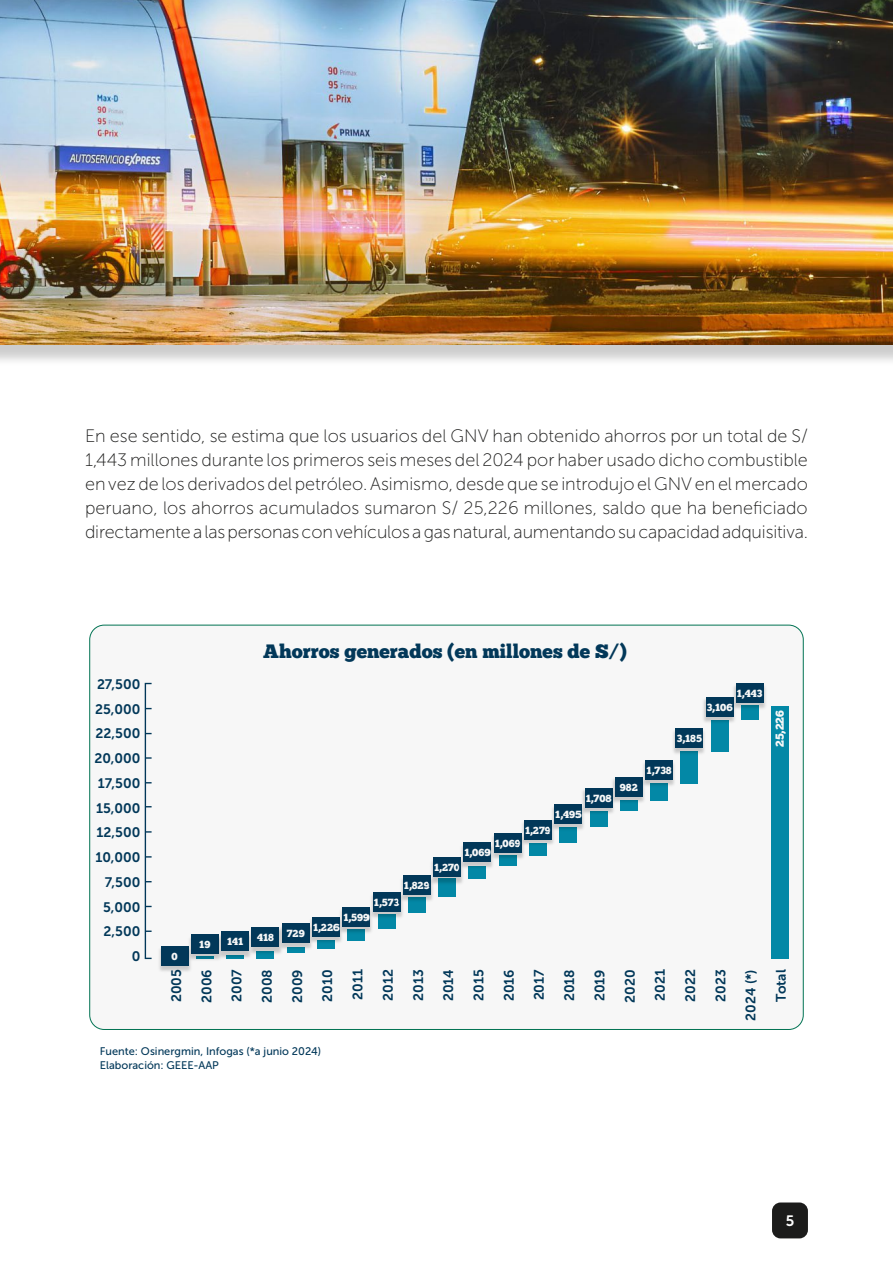
<style>
.page{position:relative;width:893px;height:1263px;background:#fff}
.page>*{position:absolute;margin:0;border:0;box-sizing:border-box;transform-origin:0 0}
.t1{font:19.2px "Chunk Five Ex";color:#023859}
.t2{font:18px/24px "Museo Sans 100";letter-spacing:-.01em;color:#1c1c1b;text-align:justify}
.t3{font:15px "Museo Sans 700";color:#fff}
.t4{font:13.8px/30.3px "Museo Sans 700";color:#023859;text-align:right}
.t5{font:11.55px "Chunk Five Ex";color:#f7f7f7}
.t6{font:10.95px/13.8px "Museo Sans 500";color:#023859}
.t7{font:10.35px "Chunk Five Ex";color:#f7f7f7}
</style>
<div class="page">
<div style="left:772px;top:1202px;width:36px;height:36px;background:#1c1c1b;border-radius:9px"></div>
<div style="left:90px;top:625px;width:713px;height:404px;background:#f7f7f7;border-radius:15px"></div>
<div style="left:145px;top:683px;width:7px;height:276px;border:1px solid #023859"></div>
<svg style="left:145px;top:757px;width:7px;height:2px"></svg>
<svg style="left:145px;top:831px;width:7px;height:2px"></svg>
<svg style="left:145px;top:930px;width:7px;height:2px"></svg>
<div style="left:257px;top:951px;width:17px;height:7px;background:#0388a6"></div>
<div style="left:317px;top:940px;width:18px;height:8px;background:#0388a6"></div>
<div style="left:347px;top:929px;width:18px;height:12px;background:#0388a6"></div>
<div style="left:378px;top:914px;width:17px;height:15px;background:#0388a6"></div>
<div style="left:408px;top:898px;width:18px;height:15px;background:#0388a6"></div>
<div style="left:438px;top:878px;width:18px;height:19px;background:#0388a6"></div>
<div style="left:469px;top:866px;width:17px;height:12px;background:#0388a6"></div>
<div style="left:499px;top:856px;width:17px;height:10px;background:#0388a6"></div>
<div style="left:529px;top:843px;width:18px;height:13px;background:#0388a6"></div>
<div style="left:559px;top:827px;width:18px;height:16px;background:#0388a6"></div>
<div style="left:590px;top:811px;width:17px;height:16px;background:#0388a6"></div>
<div style="left:620px;top:801px;width:18px;height:10px;background:#0388a6"></div>
<div style="left:650px;top:784px;width:18px;height:17px;background:#0388a6"></div>
<div style="left:681px;top:752px;width:17px;height:32px;background:#0388a6"></div>
<img style="left:159px;top:946px;width:32px;height:25px">
<div style="left:161px;top:947px;width:27px;height:19px;background:#023859"></div>
<img style="left:187px;top:938px;width:30px;height:25px">
<div style="left:191px;top:934px;width:28px;height:20px;background:#023859"></div>
<img style="left:217px;top:931px;width:33px;height:29px">
<div style="left:221px;top:932px;width:28px;height:19px;background:#023859"></div>
<img style="left:282px;top:923px;width:30px;height:29px">
<div style="left:282px;top:924px;width:28px;height:19px;background:#023859"></div>
<img style="left:308px;top:919px;width:34px;height:27px">
<div style="left:312px;top:918px;width:28px;height:19px;background:#023859"></div>
<img style="left:338px;top:910px;width:34px;height:25px">
<div style="left:342px;top:907px;width:28px;height:20px;background:#023859"></div>
<img style="left:370px;top:895px;width:33px;height:25px">
<div style="left:373px;top:892px;width:27px;height:19px;background:#023859"></div>
<img style="left:400px;top:875px;width:33px;height:29px">
<div style="left:403px;top:876px;width:28px;height:19px;background:#023859"></div>
<img style="left:429px;top:857px;width:34px;height:29px">
<div style="left:433px;top:858px;width:28px;height:19px;background:#023859"></div>
<img style="left:459px;top:842px;width:34px;height:29px">
<div style="left:464px;top:843px;width:27px;height:19px;background:#023859"></div>
<img style="left:489px;top:836px;width:35px;height:25px">
<div style="left:494px;top:833px;width:28px;height:20px;background:#023859"></div>
<img style="left:522px;top:822px;width:32px;height:27px">
<div style="left:524px;top:820px;width:28px;height:19px;background:#023859"></div>
<img style="left:552px;top:807px;width:32px;height:25px">
<div style="left:554px;top:804px;width:28px;height:19px;background:#023859"></div>
<img style="left:582px;top:788px;width:32px;height:29px">
<div style="left:585px;top:789px;width:27px;height:19px;background:#023859"></div>
<img style="left:610px;top:779px;width:34px;height:27px">
<div style="left:615px;top:777px;width:28px;height:20px;background:#023859"></div>
<img style="left:643px;top:763px;width:32px;height:25px">
<div style="left:645px;top:760px;width:28px;height:20px;background:#023859"></div>
<img style="left:673px;top:728px;width:32px;height:29px">
<div style="left:676px;top:728px;width:27px;height:20px;background:#023859"></div>
<div style="left:711px;top:720px;width:17px;height:32px;background:#0388a6"></div>
<img style="left:703px;top:699px;width:32px;height:27px">
<div style="left:706px;top:698px;width:27px;height:19px;background:#023859"></div>
<div style="left:741px;top:706px;width:17px;height:14px;background:#0388a6"></div>
<img style="left:731px;top:683px;width:35px;height:28px">
<div style="left:736px;top:684px;width:27px;height:19px;background:#023859"></div>
<div style="left:771px;top:706px;width:17px;height:252px;background:#0388a6"></div>
<img style="left:247px;top:927px;width:37px;height:29px">
<div style="left:252px;top:927px;width:27px;height:20px;background:#023859"></div>
<div style="left:0;top:0;width:893px;height:366px;background:#000;opacity:.2"></div>
<img style="left:0;top:0;width:893px;height:344px">
<p class="t2" style="left:85px;top:424px;width:724px">En ese sentido, se estima que los usuarios del GNV han obtenido ahorros por un total de S/ 1,443 millones durante los primeros seis meses del 2024 por haber usado dicho combustible en vez de los derivados del petróleo. Asimismo, desde que se introdujo el GNV en el mercado peruano, los ahorros acumulados sumaron S/ 25,226 millones, saldo que ha beneficiado directamente a las personas con vehículos a gas natural, aumentando su capacidad adquisitiva.</p>
<p class="t4" style="left:94px;top:672px;width:47px;line-height:24.8px">27,500<br>25,000<br>22,500<br>20,000<br>17,500<br>15,000<br>12,500<br>10,000<br>7,500<br>5,000<br>2,500<br>0</p>
<p class="t7" style="left:172px;top:949px;width:8px">0</p>
<p class="t7" style="left:199px;top:937px;width:13px">19</p>
<p class="t7" style="left:227px;top:934px;width:18px">141</p>
<p class="t1" style="left:263px;top:637px;width:365px">Ahorros generados (en millones de S/)</p>
<p class="t7" style="left:257px;top:930px;width:18px">418</p>
<p class="t7" style="left:287px;top:926px;width:19px">729</p>
<p class="t7" style="left:586px;top:791px;width:27px">1,708</p>
<p class="t7" style="left:555px;top:806px;width:27px">1,495</p>
<p class="t7" style="left:525px;top:822px;width:27px">1,279</p>
<p class="t7" style="left:495px;top:835px;width:28px">1,069</p>
<p class="t7" style="left:464px;top:845px;width:28px">1,069</p>
<p class="t7" style="left:434px;top:860px;width:28px">1,270</p>
<p class="t7" style="left:404px;top:878px;width:27px">1,829</p>
<p class="t7" style="left:374px;top:894px;width:27px">1,573</p>
<p class="t7" style="left:343px;top:910px;width:27px">1,599</p>
<p class="t7" style="left:313px;top:920px;width:28px">1,226</p>
<p class="t7" style="left:620px;top:780px;width:19px">982</p>
<p class="t7" style="left:737px;top:686px;width:27px">1,443</p>
<p class="t7" style="left:707px;top:700px;width:27px">3,106</p>
<p class="t7" style="left:677px;top:731px;width:27px">3,185</p>
<p class="t7" style="left:647px;top:763px;width:27px">1,738</p>
<p class="t5" style="left:771px;top:747px;width:39px;rotate:-90deg">25,226</p>
<p class="t4" style="left:161px;top:1020px;width:53px;rotate:-90deg">2005<br>2006<br>2007<br>2008<br>2009<br>2010<br>2011<br>2012<br>2013<br>2014<br>2015<br>2016<br>2017<br>2018<br>2019<br>2020<br>2021<br>2022<br>2023<br>2024 (*)<br>Total</p>
<p class="t6" style="left:100px;top:1044px;width:223px">Fuente: Osinergmin, Infogas (*a junio 2024)<br>Elaboración: GEEE-AAP</p>
<p class="t3" style="left:786px;top:1212px;width:10px">5</p>
</div>
